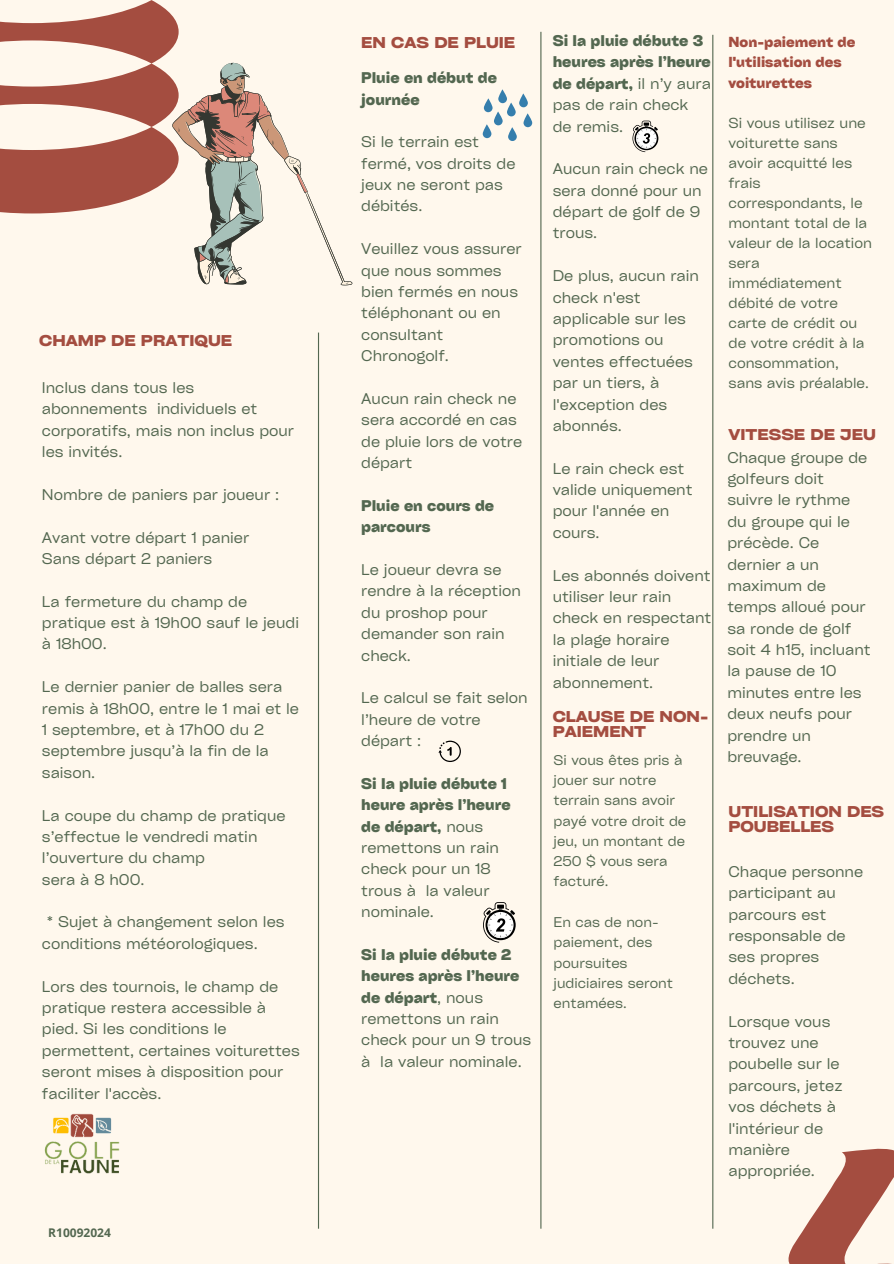
<style>
.page{position:relative;width:894px;height:1264px;background:#fff}
.page>*{position:absolute;margin:0;border:0;box-sizing:border-box;transform-origin:0 0}
.t1{font:700 expanded 15px/14.7px "Cy Grotesk";color:#a44d40}
.t2{font:14.85px/21.3px "Cy Grotesk Key";color:#536750}
.t3{font:700 14.85px/21.3px "Cy Grotesk Key";color:#536750}
.t4{font:13.95px/20px "Cy Grotesk Key";color:#536750}
.t5{font:700 13.95px/20px "Cy Grotesk Key";color:#a44d40}
.t6{font:13.5px/20.2px "Cy Grotesk Key";color:#536750}
.t7{font:700 12px "Open Sans";color:#536750}
.s1{font-weight:700}
.s2{font-weight:400}
</style>
<div class="page">
<div style="left:0;top:0;width:893px;height:1263px;background:#fff8ed"></div>
<svg style="left:788px;top:1148px;width:105px;height:115px"></svg>
<hr style="left:318px;top:332px;width:1px;height:896px;background:#536750">
<img style="left:44px;top:1113px;width:76px;height:61px">
<svg style="left:0;top:0;width:352px;height:285px"></svg>
<svg style="left:507px;top:103px;width:8px;height:13px"></svg>
<svg style="left:498px;top:89px;width:9px;height:14px"></svg>
<svg style="left:523px;top:113px;width:9px;height:14px"></svg>
<svg style="left:482px;top:124px;width:9px;height:14px"></svg>
<svg style="left:508px;top:127px;width:8px;height:14px"></svg>
<svg style="left:519px;top:93px;width:8px;height:14px"></svg>
<svg style="left:493px;top:111px;width:9px;height:14px"></svg>
<svg style="left:483px;top:98px;width:9px;height:14px"></svg>
<hr style="left:540px;top:32px;width:1px;height:1196px;background:#536750">
<svg style="left:483px;top:902px;width:32px;height:40px"></svg>
<svg style="left:438px;top:740px;width:23px;height:22px"></svg>
<svg style="left:632px;top:121px;width:26px;height:31px"></svg>
<hr style="left:712px;top:35px;width:1px;height:1193px;background:#536750">
<h3 class="t1" style="left:39px;top:333px;width:194px">CHAMP DE PRATIQUE</h3>
<h3 class="t2" style="left:42px;top:376px;width:253px">Inclus dans tous les abonnements individuels et corporatifs, mais non inclus pour les invités.</h3>
<h3 class="t2" style="left:42px;top:483px;width:239px">Nombre de paniers par joueur :</h3>
<h2 class="t2" style="left:42px;top:526px;width:209px">Avant votre départ 1 panier<br>Sans départ 2 paniers</h2>
<h3 class="t2" style="left:42px;top:590px;width:258px">La fermeture du champ de pratique est à 19h00 sauf le jeudi à 18h00.</h3>
<h3 class="t2" style="left:42px;top:675px;width:258px">Le dernier panier de balles sera remis à 18h00, entre le 1 mai et le<br>1 septembre, et à 17h00 du 2 septembre jusqu’à la fin de la saison.</h3>
<h3 class="t2" style="left:42px;top:804px;width:245px">La coupe du champ de pratique s’effectue le vendredi matin l’ouverture du champ<br>sera à 8 h00.</h3>
<h3 class="t2" style="left:42px;top:910px;width:244px;text-indent:5px">* Sujet à changement selon les conditions météorologiques.</h3>
<p class="t2" style="left:42px;top:975px;width:259px">Lors des tournois, le champ de pratique restera accessible à pied. Si les conditions le permettent, certaines voiturettes seront mises à disposition pour faciliter l'accès.</p>
<p class="t7" style="left:48px;top:1224px;width:64px">R10092024</p>
<h3 class="t1" style="left:361px;top:35px;width:155px">EN CAS DE PLUIE</h3>
<h1 class="t3" style="left:361px;top:67px;width:137px">Pluie en début de journée</h1>
<h3 class="t2" style="left:361px;top:131px;width:156px">Si le terrain est fermé, vos droits de jeux ne seront pas débités.</h3>
<h3 class="t2" style="left:361px;top:238px;width:162px">Veuillez vous assurer que nous sommes bien fermés en nous téléphonant ou en consultant<br>Chronogolf.</h3>
<h3 class="t2" style="left:361px;top:387px;width:162px">Aucun rain check ne sera accordé en cas de pluie lors de votre départ</h3>
<h3 class="t3" style="left:361px;top:494px;width:134px">Pluie en cours de parcours</h3>
<h3 class="t2" style="left:361px;top:558px;width:161px">Le joueur devra se rendre à la réception du proshop pour demander son rain check.</h3>
<h3 class="t2" style="left:361px;top:686px;width:168px">Le calcul se fait selon l’heure de votre départ :</h3>
<h3 class="t2" style="left:361px;top:772px;width:151px"><span class="s1">Si la pluie débute 1 heure après l’heure de départ,</span> nous remettons un rain check pour un 18 trous à la valeur nominale.</h3>
<h3 class="t2" style="left:361px;top:943px;width:171px"><span class="s1">Si la pluie débute 2 heures après l’heure de départ</span>, nous remettons un rain check pour un 9 trous à la valeur nominale.</h3>
<p class="t3" style="left:552px;top:29px;width:160px">Si la pluie débute 3 heures après l’heure de départ, <span class="s2">il n’y aura pas de rain check de remis.</span></p>
<p class="t2" style="left:552px;top:158px;width:157px">Aucun rain check ne sera donné pour un départ de golf de 9 trous.</p>
<h1 class="t2" style="left:552px;top:265px;width:148px">De plus, aucun rain check n'est applicable sur les promotions ou ventes effectuées par un tiers, à l'exception des abonnés.</h1>
<h2 class="t2" style="left:552px;top:457px;width:141px">Le rain check est valide uniquement pour l'année en cours.</h2>
<h3 class="t2" style="left:552px;top:564px;width:160px">Les abonnés doivent utiliser leur rain check en respectant la plage horaire initiale de leur abonnement.</h3>
<h3 class="t1" style="left:552px;top:709px;width:157px">CLAUSE DE NON-<br>PAIEMENT</h3>
<h3 class="t6" style="left:553px;top:749px;width:134px">Si vous êtes pris à jouer sur notre terrain sans avoir payé votre droit de jeu, un montant de<br>250 $ vous sera facturé.</h3>
<p class="t6" style="left:553px;top:911px;width:121px">En cas de non&shy;paiement, des poursuites judiciaires seront entamées.</p>
<p class="t5" style="left:728px;top:32px;width:128px">Non-paiement de l'utilisation des voiturettes</p>
<p class="t4" style="left:728px;top:112px;width:145px">Si vous utilisez une voiturette sans avoir acquitté les frais correspondants, le montant total de la valeur de la location sera immédiatement débité de votre carte de crédit ou de votre crédit à la consommation, sans avis préalable.</p>
<p class="t1" style="left:728px;top:426px;width:149px">VITESSE DE JEU</p>
<p class="t2" style="left:727px;top:446px;width:145px">Chaque groupe de golfeurs doit suivre le rythme du groupe qui le précède. Ce dernier a un maximum de temps alloué pour sa ronde de golf soit 4 h15, incluant la pause de 10 minutes entre les deux neufs pour prendre un breuvage.</p>
<h3 class="t1" style="left:728px;top:803px;width:157px">UTILISATION DES<br>POUBELLES</h3>
<p class="t2" style="left:728px;top:860px;width:136px">Chaque personne participant au parcours est responsable de ses propres déchets.</p>
<p class="t2" style="left:728px;top:1009px;width:115px">Lorsque vous trouvez une poubelle sur le parcours, jetez vos déchets à l'intérieur de manière appropriée.</p>
</div>
